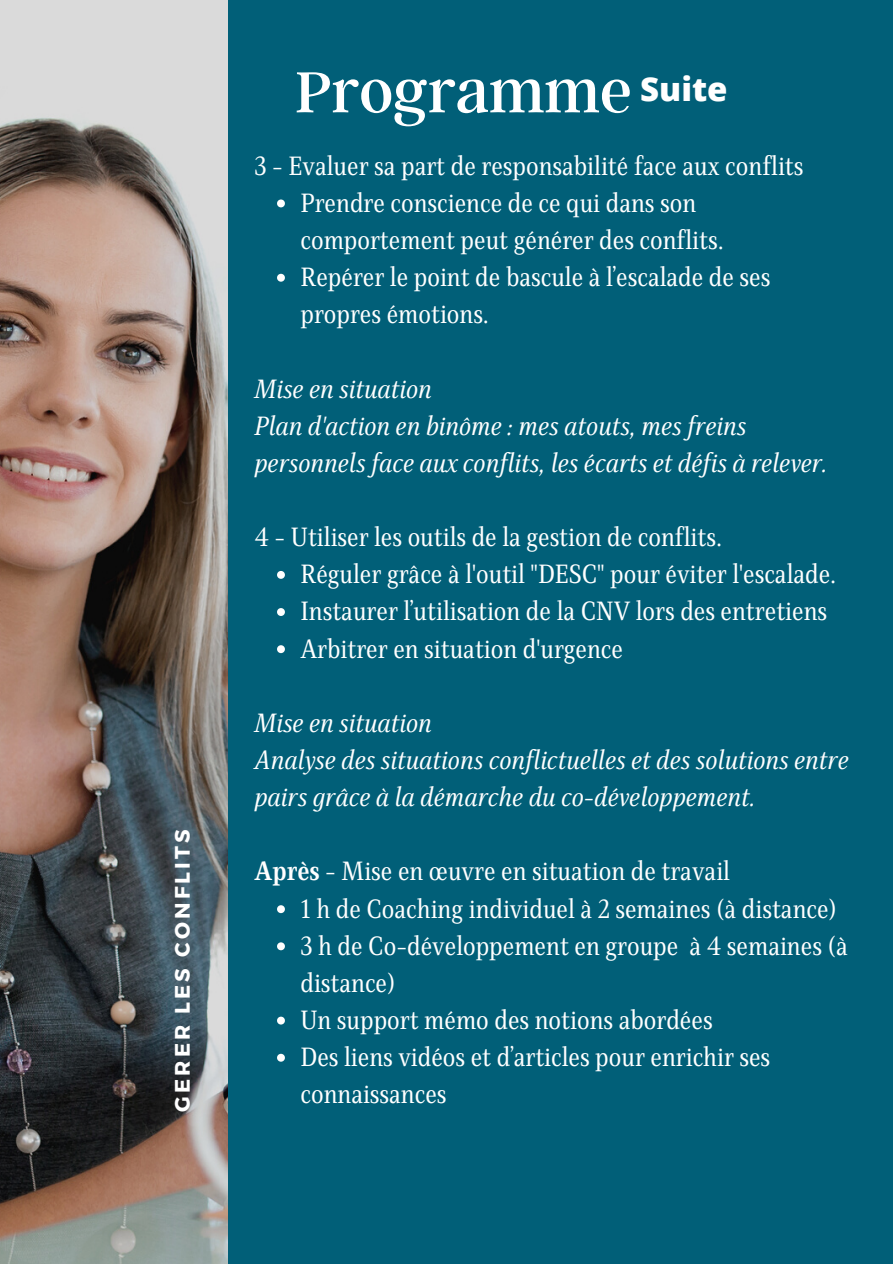
<style>
.page{position:relative;width:893px;height:1264px;background:#fff}
.page>*{position:absolute;margin:0;border:0;box-sizing:border-box;transform-origin:0 0}
.t1{font:64.5px "Argent CF";color:#fff}
.t2{font:800 33px "Open Sans";color:#fff}
.t3{font:27px/37.2px "Singel";color:#fff}
.t4{font:italic 27px/37.2px "Singel";color:#fff}
.t5{font:700 21px "Montserrat";letter-spacing:.15em;color:#fff}
.s1{font-weight:700}
</style>
<div class="page">
<div style="left:0;top:0;width:892px;height:1263px;background:#015f78"></div>
<img style="left:0;top:0;width:227px;height:1263px">
<svg style="left:277px;top:199px;width:8px;height:8px"></svg>
<svg style="left:277px;top:274px;width:8px;height:8px"></svg>
<svg style="left:277px;top:571px;width:8px;height:8px"></svg>
<svg style="left:277px;top:608px;width:8px;height:8px"></svg>
<svg style="left:277px;top:645px;width:8px;height:8px"></svg>
<svg style="left:277px;top:905px;width:8px;height:8px"></svg>
<svg style="left:277px;top:942px;width:8px;height:8px"></svg>
<svg style="left:277px;top:1016px;width:8px;height:8px"></svg>
<svg style="left:277px;top:1053px;width:8px;height:8px"></svg>
<h3 class="t5" style="left:169px;top:1111px;width:284px;rotate:-90deg">GERER LES CONFLITS</h3>
<p class="t1" style="left:295px;top:50px;width:338px">Programme</p>
<h1 class="t3" style="left:254px;top:148px;width:550px">3 - Evaluer sa part de responsabilité face aux conflits</h1>
<h2 class="t3" style="left:300px;top:185px;width:425px">Prendre conscience de ce qui dans son comportement peut générer des conflits.</h2>
<h3 class="t3" style="left:300px;top:259px;width:471px">Repérer le point de bascule à l’escalade de ses propres émotions.</h3>
<h3 class="t2" style="left:640px;top:66px;width:89px">Suite</h3>
<h3 class="t4" style="left:254px;top:370px;width:574px">Mise en situation<br>Plan d'action en binôme : mes atouts, mes freins personnels face aux conflits, les écarts et défis à relever.</h3>
<h3 class="t3" style="left:254px;top:519px;width:469px">4 - Utiliser les outils de la gestion de conflits.</h3>
<h3 class="t3" style="left:300px;top:556px;width:537px">Réguler grâce à l'outil "DESC" pour éviter l'escalade.</h3>
<h3 class="t3" style="left:300px;top:593px;width:528px">Instaurer l’utilisation de la CNV lors des entretiens</h3>
<h3 class="t3" style="left:300px;top:630px;width:324px">Arbitrer en situation d'urgence</h3>
<h3 class="t4" style="left:254px;top:705px;width:595px">Mise en situation<br>Analyse des situations conflictuelles et des solutions entre pairs grâce à la démarche du co-développement.</h3>
<h3 class="t3" style="left:254px;top:853px;width:477px"><span class="s1">Après</span> - Mise en œuvre en situation de travail</h3>
<h3 class="t3" style="left:300px;top:890px;width:538px">1 h de Coaching individuel à 2 semaines (à distance)</h3>
<h3 class="t3" style="left:300px;top:927px;width:549px">3 h de Co-développement en groupe à 4 semaines (à distance)</h3>
<h3 class="t3" style="left:300px;top:1002px;width:413px">Un support mémo des notions abordées</h3>
<h3 class="t3" style="left:300px;top:1039px;width:471px">Des liens vidéos et d’articles pour enrichir ses connaissances</h3>
</div>
